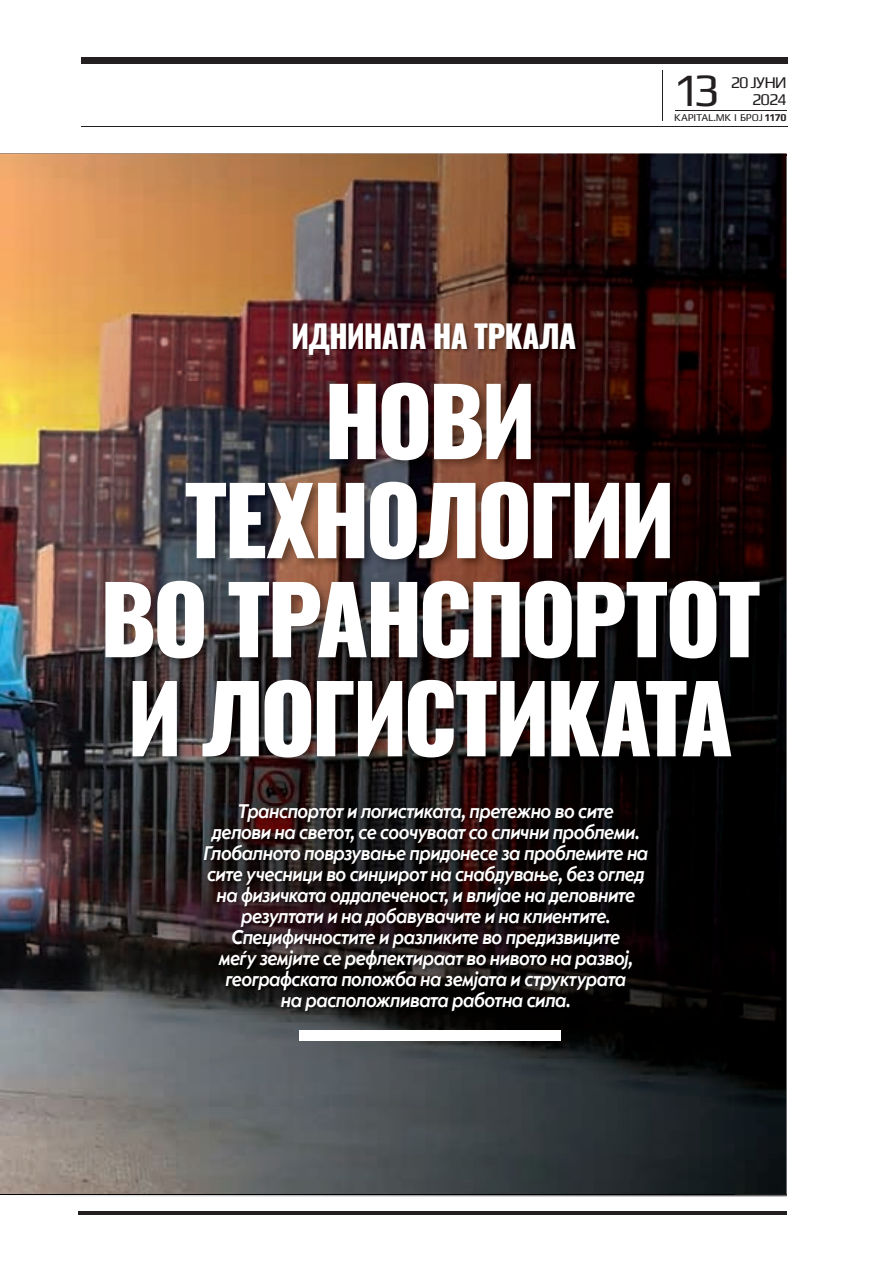
<style>
.page{position:relative;width:893px;height:1280px;background:#fff}
.page>*{position:absolute;margin:0;border:0;box-sizing:border-box;transform-origin:0 0}
.t1{font:800 93px/99px "Oswald";letter-spacing:-.045em;color:#fff;text-align:center}
.t2{font:46.5px "Play";color:#231f20}
.t3{font:800 31.5px "Oswald";letter-spacing:-.025em;color:#fff;scale:.96 1}
.t4{font:italic 700 21px/21px "Opel Sans";letter-spacing:-.025em;color:#fff;text-align:center;scale:.87 1}
.t5{font:16.5px "Play";letter-spacing:-.065em;color:#231f20}
.t6{font:10.5px "Play";letter-spacing:-.015em;color:#231f20}
.s1{font-weight:700}
</style>
<div class="page">
<div style="left:81px;top:57px;width:706px;height:6px;background:#231f20"></div>
<hr style="left:81px;top:126px;width:706px;height:1px;background:#231f20">
<hr style="left:79px;top:1211px;width:708px;height:3px;background:#231f20">
<hr style="left:675px;top:110px;width:112px;height:1px;background:#231f20">
<hr style="left:662px;top:70px;width:1px;height:51px;background:#231f20">
<img style="left:0;top:153px;width:786px;height:261px">
<img style="left:0;top:414px;width:104px;height:729px">
<img style="left:104px;top:768px;width:630px;height:62px">
<img style="left:104px;top:830px;width:105px;height:313px">
<img style="left:630px;top:830px;width:104px;height:313px">
<img style="left:209px;top:1014px;width:421px;height:129px">
<img style="left:734px;top:155px;width:52px;height:988px">
<img style="left:0;top:1143px;width:786px;height:53px">
<img style="left:786px;top:155px;width:1px;height:990px">
<img style="left:103px;top:382px;width:668px;height:386px">
<img style="left:204px;top:804px;width:447px;height:210px">
<img style="left:293px;top:323px;width:286px;height:35px">
<div style="left:300px;top:1030px;width:261px;height:10px;background:#fff"></div>
<h2 class="t2" style="left:673px;top:62px;width:49px">13</h2>
<p class="t5" style="left:731px;top:73px;width:57px">20 ЈУНИ</p>
<p class="t5" style="left:752px;top:90px;width:36px">2024</p>
<h3 class="t3" style="left:291px;top:314px;width:299px">ИДНИНАТА НА ТРКАЛА</h3>
<p class="t6" style="left:674px;top:111px;width:114px">KAPITAL.MK I БРОЈ <span class="s1">1170</span></p>
<h1 class="t1" style="left:100px;top:375px;width:663px">НОВИ<br>ТЕХНОЛОГИИ<br>ВО ТРАНСПОРТОТ<br>И ЛОГИСТИКАТА</h1>
<p class="t4" style="left:203px;top:800px;width:513px">Транспортот и логистиката, претежно во сите<br>делови на светот, се соочуваат со слични проблеми.<br>Глобалното поврзување придонесе за проблемите на сите учесници во синџирот на снабдување, без оглед на физичката оддалеченост, и влијае на деловните резултати и на добавувачите и на клиентите.<br>Специфичностите и разликите во предизвиците<br>меѓу земјите се рефлектираат во нивото на развој, географската положба на земјата и структурата<br>на расположливата работна сила.</p>
</div>
